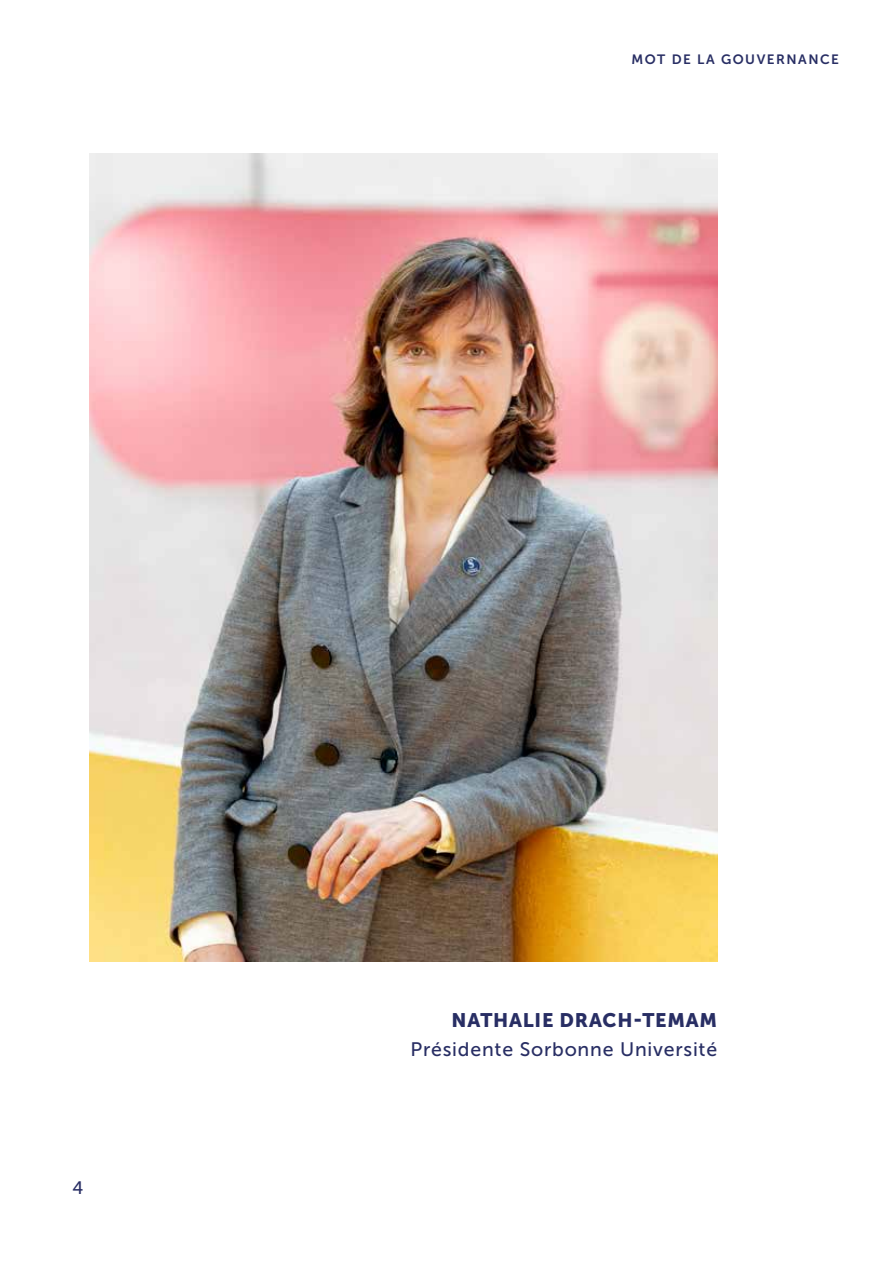
<style>
.page{position:relative;width:893px;height:1263px;background:#fff}
.page>*{position:absolute;margin:0;border:0;box-sizing:border-box;transform-origin:0 0}
.t1{font:19.5px "Museo Sans 500";letter-spacing:.04em;color:#282e64}
.t2{font:19.5px "Museo Sans 900";letter-spacing:.04em;color:#282e64}
.t3{font:18px "Museo Sans 500";color:#282e64}
.t4{font:13.5px "Museo Sans 700";letter-spacing:.11em;color:#282e64}
</style>
<div class="page">
<img style="left:89px;top:153px;width:628px;height:809px">
<p class="t4" style="left:631px;top:52px;width:209px">MOT DE LA GOUVERNANCE</p>
<p class="t3" style="left:72px;top:1177px;width:12px">4</p>
<p class="t2" style="left:452px;top:1009px;width:267px">NATHALIE DRACH-TEMAM</p>
<p class="t1" style="left:411px;top:1038px;width:308px">Présidente Sorbonne Université</p>
</div>
